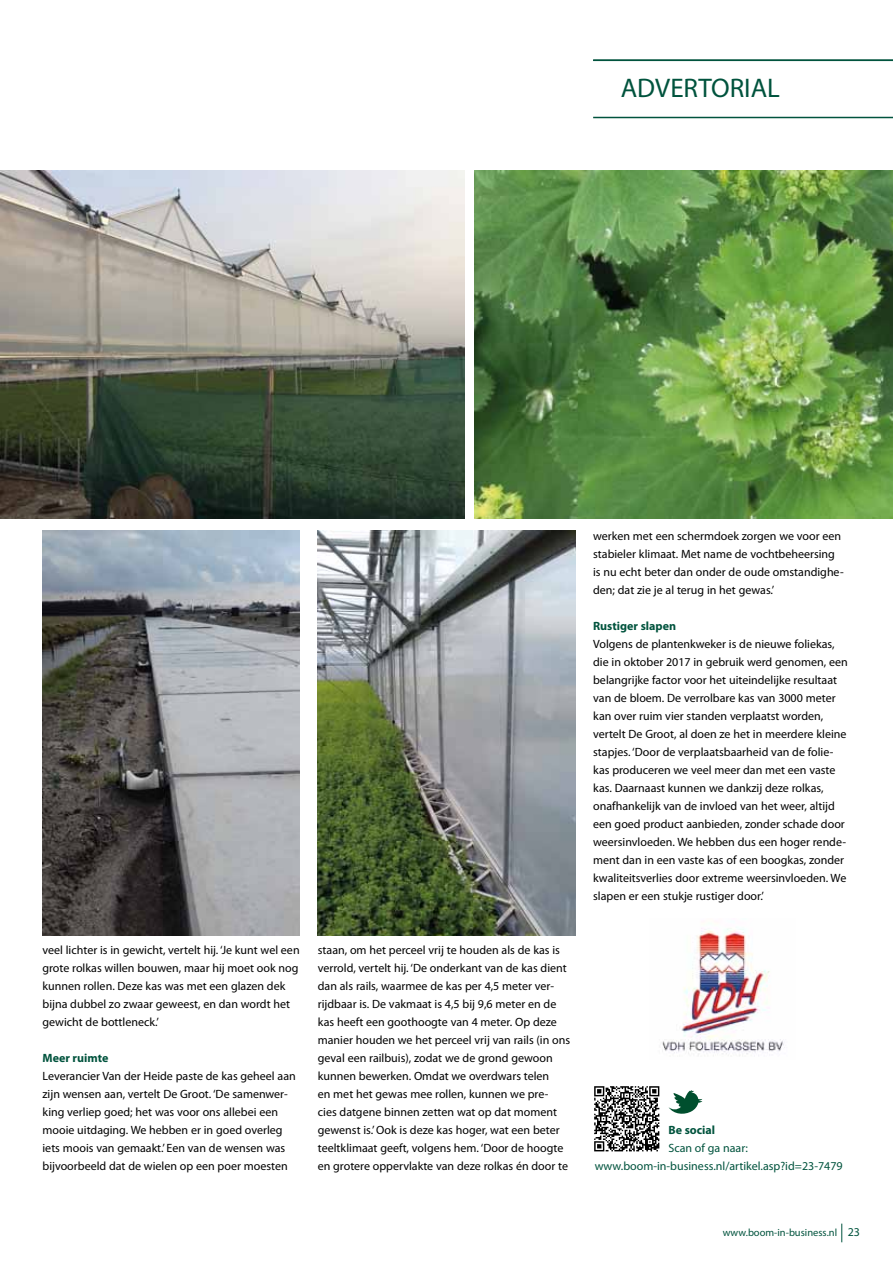
<style>
.page{position:relative;width:893px;height:1263px;background:#fff}
.page>*{position:absolute;margin:0;border:0;box-sizing:border-box;transform-origin:0 0}
.t1{font:27px "Myriad Pro";color:#00533d}
.t2{font:12px/18px "Myriad Pro";color:#000}
.t3{font:12px/18px "Myriad Pro";color:#00533d}
.t4{font:700 12px "Myriad Pro";color:#00533d}
.t5{font:10.5px "Myriad Pro";color:#00533d}
.s1{font-size:12px}
</style>
<div class="page">
<svg style="left:841px;top:1223px;width:1px;height:19px"></svg>
<hr style="left:593px;top:117px;width:300px;height:1px;background:#00533d">
<hr style="left:593px;top:60px;width:300px;height:1px;background:#00533d">
<img style="left:0;top:170px;width:465px;height:349px">
<img style="left:475px;top:170px;width:418px;height:349px">
<img style="left:43px;top:530px;width:257px;height:405px">
<img style="left:318px;top:530px;width:257px;height:405px">
<img style="left:662px;top:928px;width:123px;height:128px">
<svg style="left:594px;top:1086px;width:65px;height:65px"></svg>
<svg style="left:668px;top:1090px;width:34px;height:24px"></svg>
<h1 class="t1" style="left:621px;top:71px;width:161px">ADVERTORIAL</h1>
<p class="t2" style="left:43px;top:941px;width:259px">veel lichter is in gewicht, vertelt hij. ‘Je kunt wel een grote rolkas willen bouwen, maar hij moet ook nog kunnen rollen. Deze kas was met een glazen dek bijna dubbel zo zwaar geweest, en dan wordt het gewicht de bottleneck.’</p>
<p class="t4" style="left:43px;top:1050px;width:67px">Meer ruimte</p>
<p class="t2" style="left:43px;top:1067px;width:255px">Leverancier Van der Heide paste de kas geheel aan zijn wensen aan, vertelt De Groot. ‘De samenwer&shy;king verliep goed; het was voor ons allebei een mooie uitdaging. We hebben er in goed overleg iets moois van gemaakt.’ Een van de wensen was bijvoorbeeld dat de wielen op een poer moesten</p>
<p class="t2" style="left:318px;top:941px;width:254px">staan, om het perceel vrij te houden als de kas is verrold, vertelt hij. ‘De onderkant van de kas dient dan als rails, waarmee de kas per 4,5 meter ver&shy;rijdbaar is. De vakmaat is 4,5 bij 9,6 meter en de kas heeft een goothoogte van 4 meter. Op deze manier houden we het perceel vrij van rails (in ons geval een railbuis), zodat we de grond gewoon kunnen bewerken. Omdat we overdwars telen<br>en met het gewas mee rollen, kunnen we pre&shy;cies datgene binnen zetten wat op dat moment gewenst is.’ Ook is deze kas hoger, wat een beter teeltklimaat geeft, volgens hem. ‘Door de hoogte en grotere oppervlakte van deze rolkas én door te</p>
<p class="t2" style="left:593px;top:527px;width:252px">werken met een schermdoek zorgen we voor een stabieler klimaat. Met name de vochtbeheersing is nu echt beter dan onder de oude omstandighe&shy;den; dat zie je al terug in het gewas.’</p>
<p class="t4" style="left:593px;top:618px;width:85px">Rustiger slapen</p>
<p class="t2" style="left:593px;top:635px;width:256px">Volgens de plantenkweker is de nieuwe foliekas, die in oktober 2017 in gebruik werd genomen, een belangrijke factor voor het uiteindelijke resultaat van de bloem. De verrolbare kas van 3000 meter kan over ruim vier standen verplaatst worden, vertelt De Groot, al doen ze het in meerdere kleine stapjes. ‘Door de verplaatsbaarheid van de folie&shy;kas produceren we veel meer dan met een vaste kas. Daarnaast kunnen we dankzij deze rolkas, onafhankelijk van de invloed van het weer, altijd een goed product aanbieden, zonder schade door weersinvloeden. We hebben dus een hoger rende&shy;ment dan in een vaste kas of een boogkas, zonder kwaliteitsverlies door extreme weersinvloeden. We slapen er een stukje rustiger door.’</p>
<p class="t4" style="left:668px;top:1122px;width:48px">Be social</p>
<p class="t3" style="left:595px;top:1139px;width:249px;text-indent:74px">Scan of ga naar: www.boom-in-business.nl/artikel.asp?id=23-7479</p>
<p class="t5" style="left:723px;top:1226px;width:139px">www.boom-in-business.nl <span class="s1">23</span></p>
</div>
